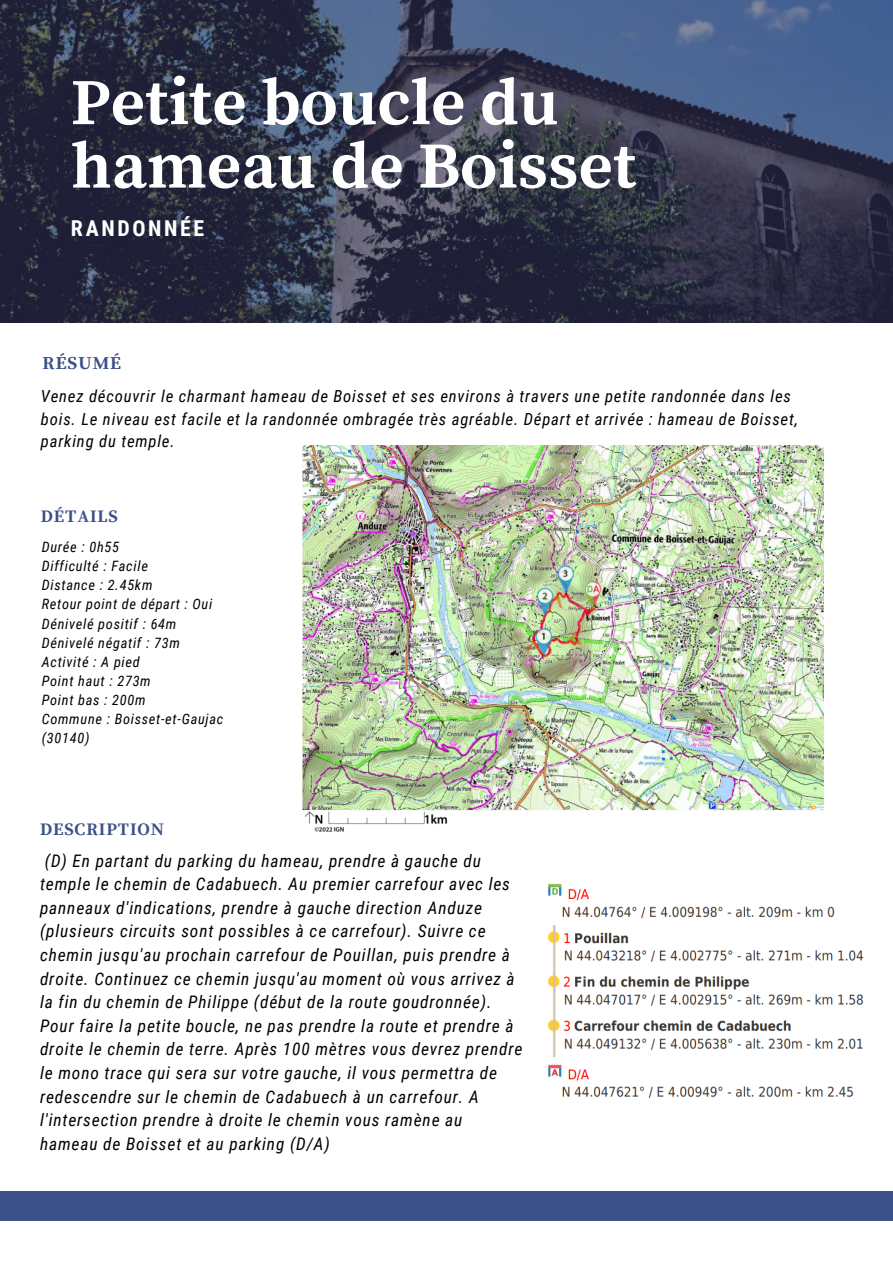
<style>
.page{position:relative;width:893px;height:1264px;background:#fff}
.page>*{position:absolute;margin:0;border:0;box-sizing:border-box;transform-origin:0 0}
.t1{font:700 65.55px/63.4px "Source Serif Pro";color:#fff}
.t2{font:700 21.9px "Roboto Condensed";letter-spacing:.12em;color:#fff}
.t3{font:700 18.15px "Source Serif Pro";letter-spacing:.05em;color:#3c5189}
.t4{font:700 17.55px "Source Serif Pro";letter-spacing:.05em;color:#3c5189}
.t5{font:italic 17.25px/23.5px "Roboto Condensed";letter-spacing:.05em;color:#000}
.t6{font:italic 16.65px/22.5px "Roboto Condensed";letter-spacing:.05em;color:#000}
.t7{font:italic 14.25px/19px "Roboto Condensed";letter-spacing:.05em;color:#000}
</style>
<div class="page">
<img style="left:0;top:0;width:892px;height:323px">
<div style="left:0;top:1191px;width:892px;height:29px;background:#3c5189"></div>
<img style="left:547px;top:883px;width:317px;height:216px">
<img style="left:302px;top:446px;width:521px;height:386px">
<h1 class="t1" style="left:71px;top:73px;width:567px">Petite boucle du hameau de Boisset</h1>
<p class="t2" style="left:71px;top:215px;width:135px">RANDONNÉE</p>
<p class="t3" style="left:43px;top:353px;width:80px">RÉSUMÉ</p>
<p class="t6" style="left:41px;top:385px;width:758px">Venez découvrir le charmant hameau de Boisset et ses environs à travers une petite randonnée dans les bois. Le niveau est facile et la randonnée ombragée très agréable. Départ et arrivée : hameau de Boisset, parking du temple.</p>
<p class="t4" style="left:41px;top:506px;width:78px">DÉTAILS</p>
<p class="t7" style="left:42px;top:537px;width:183px">Durée : 0h55<br>Difficulté : Facile<br>Distance : 2.45km<br>Retour point de départ : Oui<br>Dénivelé positif : 64m<br>Dénivelé négatif : 73m<br>Activité : A pied<br>Point haut : 273m<br>Point bas : 200m<br>Commune : Boisset-et-Gaujac (30140)</p>
<p class="t4" style="left:40px;top:818px;width:125px">DESCRIPTION</p>
<p class="t5" style="left:40px;top:848px;width:484px">(D) En partant du parking du hameau, prendre à gauche du temple le chemin de Cadabuech. Au premier carrefour avec les panneaux d'indications, prendre à gauche direction Anduze (plusieurs circuits sont possibles à ce carrefour). Suivre ce chemin jusqu'au prochain carrefour de Pouillan, puis prendre à droite. Continuez ce chemin jusqu'au moment où vous arrivez à la fin du chemin de Philippe (début de la route goudronnée).<br>Pour faire la petite boucle, ne pas prendre la route et prendre à droite le chemin de terre. Après 100 mètres vous devrez prendre le mono trace qui sera sur votre gauche, il vous permettra de redescendre sur le chemin de Cadabuech à un carrefour. A l'intersection prendre à droite le chemin vous ramène au hameau de Boisset et au parking (D/A)</p>
</div>
